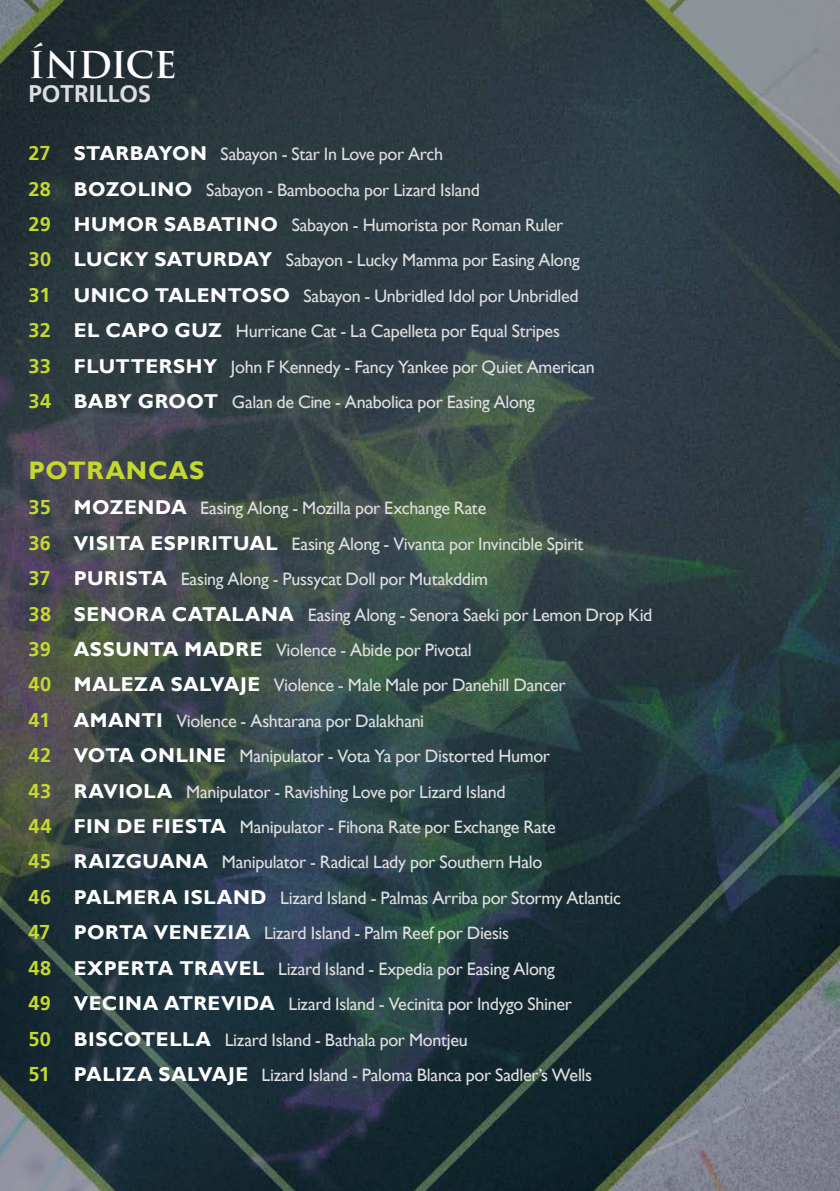
<style>
.page{position:relative;width:840px;height:1191px;background:#fff}
.page>*{position:absolute;margin:0;border:0;box-sizing:border-box;transform-origin:0 0}
.Gan-Page_Title{font:700 36px "Trajan Pro";letter-spacing:-.01em;color:#fff}
.Indice_H1_no_ruler{font:700 25.4px "Gill Sans";letter-spacing:.03em;color:#c4d82e}
.Gan-Page_Title-2{font:700 24px "Frutiger";letter-spacing:.005em;color:#dcddde}
.t1{font:18px "Gill Sans";letter-spacing:-.02em;color:#dcddde}
.s1{font-family:"Frutiger";font-weight:700;font-size:20px;color:#c4d82e}
.s2{font-weight:700;font-size:20px;color:#fff}
</style>
<div class="page">
<img style="left:0;top:0;width:839px;height:1191px">
<p class="Gan-Page_Title" style="left:28px;top:43px;width:150px">ÍNDICE</p>
<p class="Gan-Page_Title-2" style="left:28px;top:80px;width:124px">POTRILLOS</p>
<p class="t1" style="left:28px;top:143px;width:416px"><span class="s1">27</span> <span class="s2">STARBAYON</span> Sabayon - Star In Love por Arch</p>
<p class="t1" style="left:28px;top:179px;width:453px"><span class="s1">28</span> <span class="s2">BOZOLINO</span> Sabayon - Bamboocha por Lizard Island</p>
<p class="t1" style="left:28px;top:214px;width:536px"><span class="s1">29</span> <span class="s2">HUMOR SABATINO</span> Sabayon - Humorista por Roman Ruler</p>
<p class="t1" style="left:28px;top:250px;width:552px"><span class="s1">30</span> <span class="s2">LUCKY SATURDAY</span> Sabayon - Lucky Mamma por Easing Along</p>
<p class="t1" style="left:28px;top:285px;width:551px"><span class="s1">31</span> <span class="s2">UNICO TALENTOSO</span> Sabayon - Unbridled Idol por Unbridled</p>
<p class="t1" style="left:28px;top:320px;width:533px"><span class="s1">32</span> <span class="s2">EL CAPO GUZ</span> Hurricane Cat - La Capelleta por Equal Stripes</p>
<p class="t1" style="left:28px;top:356px;width:567px"><span class="s1">33</span> <span class="s2">FLUTTERSHY</span> John F Kennedy - Fancy Yankee por Quiet American</p>
<p class="t1" style="left:28px;top:391px;width:508px"><span class="s1">34</span> <span class="s2">BABY GROOT</span> Galan de Cine - Anabolica por Easing Along</p>
<p class="Indice_H1_no_ruler" style="left:28px;top:455px;width:177px">POTRANCAS</p>
<p class="t1" style="left:28px;top:497px;width:459px"><span class="s1">35</span> <span class="s2">MOZENDA</span> Easing Along - Mozilla por Exchange Rate</p>
<p class="t1" style="left:28px;top:533px;width:556px"><span class="s1">36</span> <span class="s2">VISITA ESPIRITUAL</span> Easing Along - Vivanta por Invincible Spirit</p>
<p class="t1" style="left:28px;top:568px;width:461px"><span class="s1">37</span> <span class="s2">PURISTA</span> Easing Along - Pussycat Doll por Mutakddim</p>
<p class="t1" style="left:28px;top:604px;width:625px"><span class="s1">38</span> <span class="s2">SENORA CATALANA</span> Easing Along - Senora Saeki por Lemon Drop Kid</p>
<p class="t1" style="left:28px;top:639px;width:444px"><span class="s1">39</span> <span class="s2">ASSUNTA MADRE</span> Violence - Abide por Pivotal</p>
<p class="t1" style="left:28px;top:674px;width:538px"><span class="s1">40</span> <span class="s2">MALEZA SALVAJE</span> Violence - Male Male por Danehill Dancer</p>
<p class="t1" style="left:28px;top:710px;width:397px"><span class="s1">41</span> <span class="s2">AMANTI</span> Violence - Ashtarana por Dalakhani</p>
<p class="t1" style="left:28px;top:745px;width:523px"><span class="s1">42</span> <span class="s2">VOTA ONLINE</span> Manipulator - Vota Ya por Distorted Humor</p>
<p class="t1" style="left:28px;top:781px;width:478px"><span class="s1">43</span> <span class="s2">RAVIOLA</span> Manipulator - Ravishing Love por Lizard Island</p>
<p class="t1" style="left:28px;top:816px;width:528px"><span class="s1">44</span> <span class="s2">FIN DE FIESTA</span> Manipulator - Fihona Rate por Exchange Rate</p>
<p class="t1" style="left:28px;top:851px;width:515px"><span class="s1">45</span> <span class="s2">RAIZGUANA</span> Manipulator - Radical Lady por Southern Halo</p>
<p class="t1" style="left:28px;top:887px;width:593px"><span class="s1">46</span> <span class="s2">PALMERA ISLAND</span> Lizard Island - Palmas Arriba por Stormy Atlantic</p>
<p class="t1" style="left:28px;top:922px;width:482px"><span class="s1">47</span> <span class="s2">PORTA VENEZIA</span> Lizard Island - Palm Reef por Diesis</p>
<p class="t1" style="left:28px;top:958px;width:527px"><span class="s1">48</span> <span class="s2">EXPERTA TRAVEL</span> Lizard Island - Expedia por Easing Along</p>
<p class="t1" style="left:28px;top:993px;width:544px"><span class="s1">49</span> <span class="s2">VECINA ATREVIDA</span> Lizard Island - Vecinita por Indygo Shiner</p>
<p class="t1" style="left:28px;top:1028px;width:440px"><span class="s1">50</span> <span class="s2">BISCOTELLA</span> Lizard Island - Bathala por Montjeu</p>
<p class="t1" style="left:28px;top:1064px;width:565px"><span class="s1">51</span> <span class="s2">PALIZA SALVAJE</span> Lizard Island - Paloma Blanca por Sadler’s Wells</p>
</div>
